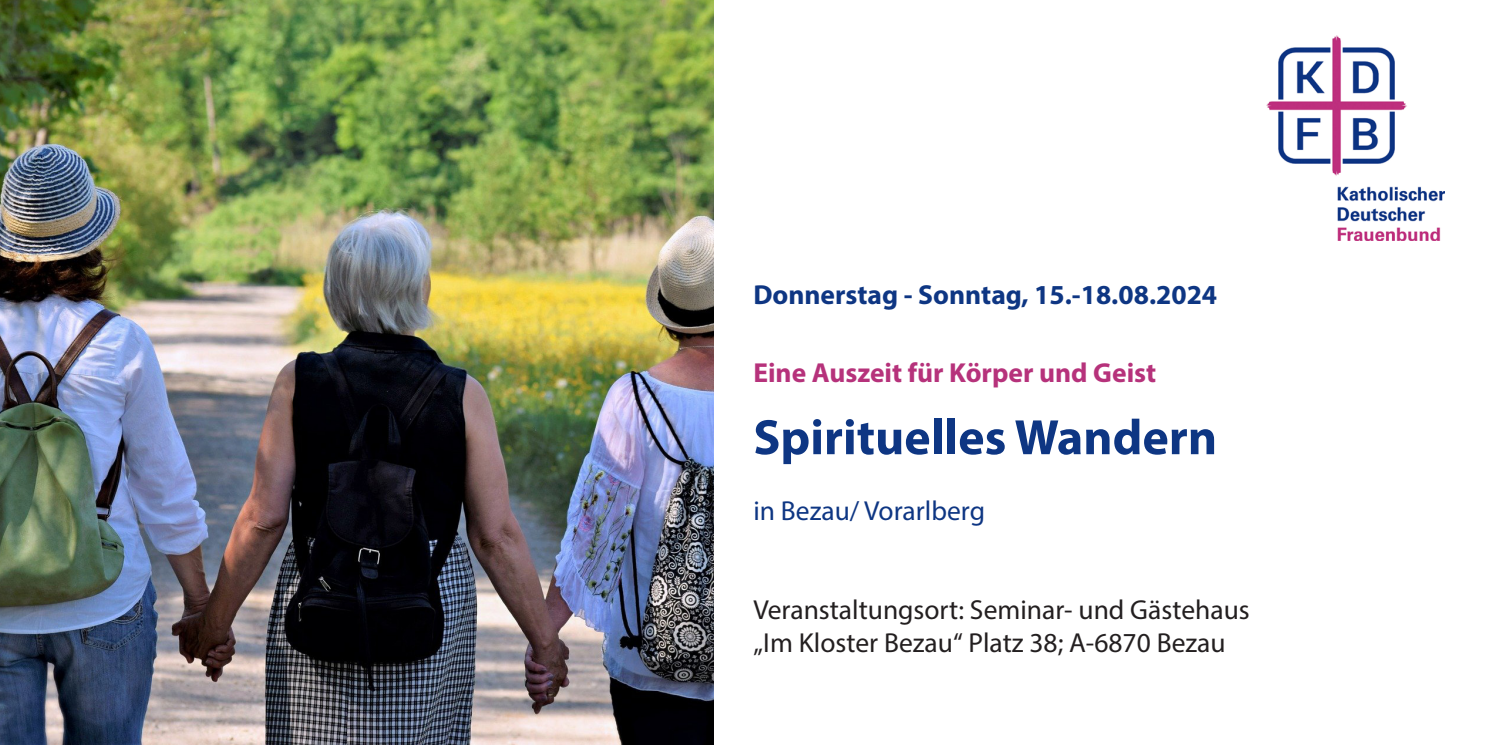
<style>
.page{position:relative;width:1489px;height:745px;background:#fff}
.page>*{position:absolute;margin:0;border:0;box-sizing:border-box;transform-origin:0 0}
.t1{font:700 50px "Myriad Pro";color:#0e3683}
.t2{font:27.5px/33px "Myriad Pro";color:#231f20}
.t3{font:700 27.5px "Myriad Pro";color:#0e3683}
.t4{font:700 27.5px "Myriad Pro";color:#b6327b}
.t5{font:27.5px "Myriad Pro";color:#0e3683}
</style>
<div class="page">
<img style="left:0;top:0;width:713px;height:744px">
<img style="left:1266px;top:35px;width:177px;height:205px">
<p class="t3" style="left:753px;top:276px;width:465px">Donnerstag - Sonntag, 15.-18.08.2024</p>
<p class="t4" style="left:753px;top:354px;width:404px">Eine Auszeit für Körper und Geist</p>
<h1 class="t1" style="left:753px;top:404px;width:465px">Spirituelles Wandern</h1>
<p class="t5" style="left:753px;top:493px;width:233px">in Bezau/ Vorarlberg</p>
<p class="t2" style="left:753px;top:593px;width:498px">Veranstaltungsort: Seminar- und Gästehaus „Im Kloster Bezau“ Platz 38; A-6870 Bezau</p>
</div>
